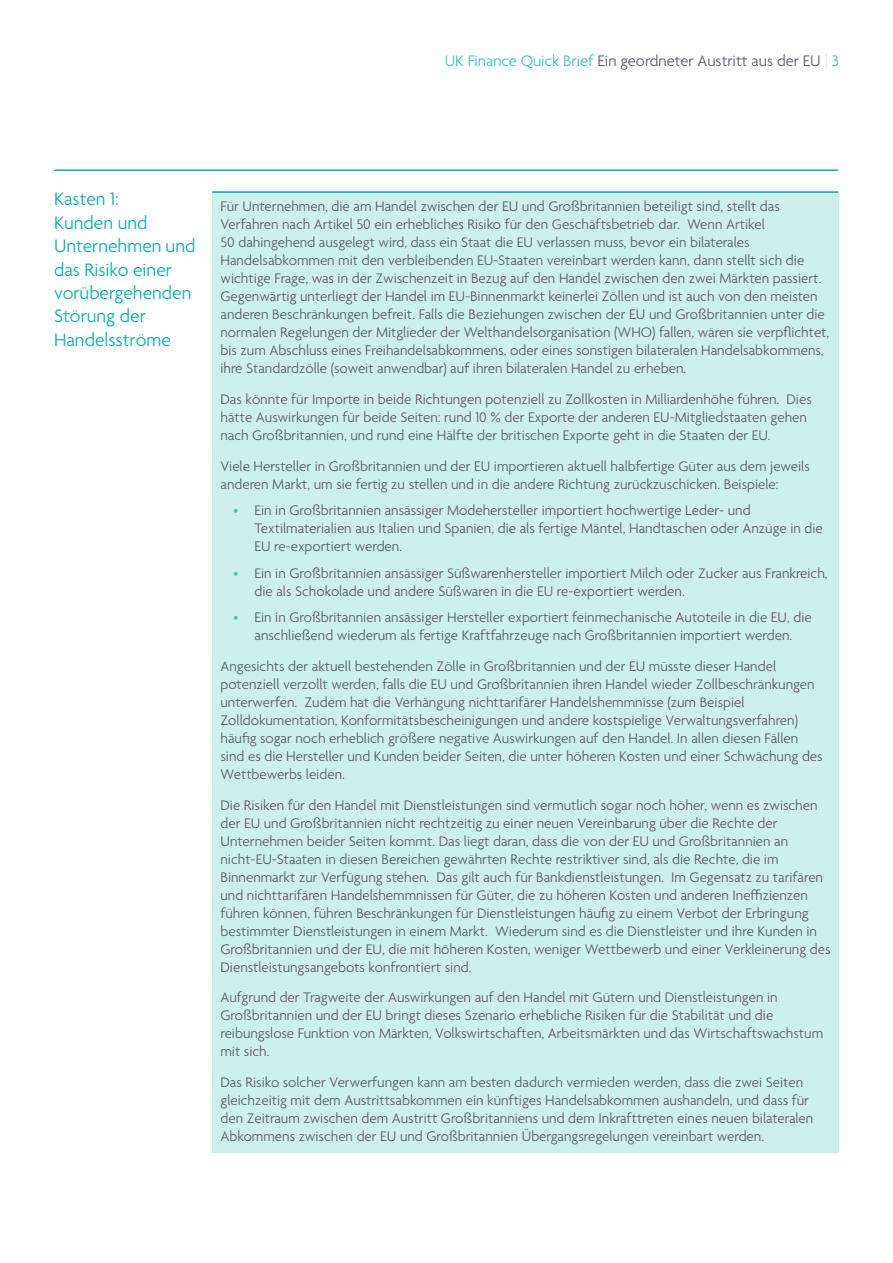
<style>
.page{position:relative;width:893px;height:1263px;background:#fff}
.page>*{position:absolute;margin:0;border:0;box-sizing:border-box;transform-origin:0 0}
.Sub_heading{font:300 19.5px/23.4px "Agenda";color:#00b6a3}
.Body_text{font:300 16.5px "Agenda";color:#5c5c69}
.Body_text-2{font:300 15px/18px "Agenda";color:#5c5c69}
.s1{color:#33c5b5}
.s2{color:#e4e4e4}
.s3{color:#55c1b2}
</style>
<div class="page">
<hr style="left:55px;top:169px;width:783px;height:2px;background:#00b6a3">
<div style="left:212px;top:191px;width:626px;height:961px;background:#cdf0ec"></div>
<hr style="left:213px;top:191px;width:625px;height:2px;background:#00b6a3">
<p class="Body_text" style="left:445px;top:52px;width:396px"><span class="s1">UK Finance Quick Brief</span> Ein geordneter Austritt aus der EU <span class="s2">|</span> <span class="s1">3</span></p>
<p class="Sub_heading" style="left:54px;top:189px;width:143px">Kasten 1:<br>Kunden und<br>Unternehmen und das Risiko einer vorübergehenden<br>Störung der<br>Handelsströme</p>
<p class="Body_text-2" style="left:220px;top:198px;width:610px">Für Unternehmen, die am Handel zwischen der EU und Großbritannien beteiligt sind, stellt das Verfahren nach Artikel 50 ein erhebliches Risiko für den Geschäftsbetrieb dar. Wenn Artikel<br>50 dahingehend ausgelegt wird, dass ein Staat die EU verlassen muss, bevor ein bilaterales Handelsabkommen mit den verbleibenden EU-Staaten vereinbart werden kann, dann stellt sich die wichtige Frage, was in der Zwischenzeit in Bezug auf den Handel zwischen den zwei Märkten passiert.<br>Gegenwärtig unterliegt der Handel im EU-Binnenmarkt keinerlei Zöllen und ist auch von den meisten anderen Beschränkungen befreit. Falls die Beziehungen zwischen der EU und Großbritannien unter die normalen Regelungen der Mitglieder der Welthandelsorganisation (WHO) fallen, wären sie verpflichtet, bis zum Abschluss eines Freihandelsabkommens, oder eines sonstigen bilateralen Handelsabkommens, ihre Standardzölle (soweit anwendbar) auf ihren bilateralen Handel zu erheben.</p>
<p class="Body_text-2" style="left:220px;top:391px;width:593px">Das könnte für Importe in beide Richtungen potenziell zu Zollkosten in Milliardenhöhe führen. Dies hätte Auswirkungen für beide Seiten: rund 10 % der Exporte der anderen EU-Mitgliedstaaten gehen nach Großbritannien, und rund eine Hälfte der britischen Exporte geht in die Staaten der EU.</p>
<p class="Body_text-2" style="left:220px;top:458px;width:591px">Viele Hersteller in Großbritannien und der EU importieren aktuell halbfertige Güter aus dem jeweils anderen Markt, um sie fertig zu stellen und in die andere Richtung zurückzuschicken. Beispiele:</p>
<p class="Body_text-2" style="left:254px;top:502px;width:570px;text-indent:-21px"><span class="s3">•</span> Ein in Großbritannien ansässiger Modehersteller importiert hochwertige Leder- und<br>Textilmaterialien aus Italien und Spanien, die als fertige Mäntel, Handtaschen oder Anzüge in die<br>EU re-exportiert werden.</p>
<p class="Body_text-2" style="left:254px;top:565px;width:575px;text-indent:-21px"><span class="s3">•</span> Ein in Großbritannien ansässiger Süßwarenhersteller importiert Milch oder Zucker aus Frankreich, die als Schokolade und andere Süßwaren in die EU re-exportiert werden.</p>
<p class="Body_text-2" style="left:233px;top:609px;width:580px;text-align:center"><span class="s3">•</span> Ein in Großbritannien ansässiger Hersteller exportiert feinmechanische Autoteile in die EU, die anschließend wiederum als fertige Kraftfahrzeuge nach Großbritannien importiert werden.</p>
<p class="Body_text-2" style="left:220px;top:658px;width:604px">Angesichts der aktuell bestehenden Zölle in Großbritannien und der EU müsste dieser Handel potenziell verzollt werden, falls die EU und Großbritannien ihren Handel wieder Zollbeschränkungen unterwerfen. Zudem hat die Verhängung nichttarifärer Handelshemmnisse (zum Beispiel Zolldokumentation, Konformitätsbescheinigungen und andere kostspielige Verwaltungsverfahren) häufig sogar noch erheblich größere negative Auswirkungen auf den Handel. In allen diesen Fällen sind es die Hersteller und Kunden beider Seiten, die unter höheren Kosten und einer Schwächung des Wettbewerbs leiden.</p>
<p class="Body_text-2" style="left:220px;top:797px;width:612px">Die Risiken für den Handel mit Dienstleistungen sind vermutlich sogar noch höher, wenn es zwischen der EU und Großbritannien nicht rechtzeitig zu einer neuen Vereinbarung über die Rechte der Unternehmen beider Seiten kommt. Das liegt daran, dass die von der EU und Großbritannien an nicht-EU-Staaten in diesen Bereichen gewährten Rechte restriktiver sind, als die Rechte, die im Binnenmarkt zur Verfügung stehen. Das gilt auch für Bankdienstleistungen. Im Gegensatz zu tarifären und nichttarifären Handelshemmnissen für Güter, die zu höheren Kosten und anderen Ineffizienzen führen können, führen Beschränkungen für Dienstleistungen häufig zu einem Verbot der Erbringung bestimmter Dienstleistungen in einem Markt. Wiederum sind es die Dienstleister und ihre Kunden in Großbritannien und der EU, die mit höheren Kosten, weniger Wettbewerb und einer Verkleinerung des Dienstleistungsangebots konfrontiert sind.</p>
<p class="Body_text-2" style="left:220px;top:989px;width:604px">Aufgrund der Tragweite der Auswirkungen auf den Handel mit Gütern und Dienstleistungen in Großbritannien und der EU bringt dieses Szenario erhebliche Risiken für die Stabilität und die reibungslose Funktion von Märkten, Volkswirtschaften, Arbeitsmärkten und das Wirtschaftswachstum mit sich.</p>
<p class="Body_text-2" style="left:220px;top:1074px;width:594px">Das Risiko solcher Verwerfungen kann am besten dadurch vermieden werden, dass die zwei Seiten gleichzeitig mit dem Austrittsabkommen ein künftiges Handelsabkommen aushandeln, und dass für den Zeitraum zwischen dem Austritt Großbritanniens und dem Inkrafttreten eines neuen bilateralen Abkommens zwischen der EU und Großbritannien Übergangsregelungen vereinbart werden.</p>
</div>
